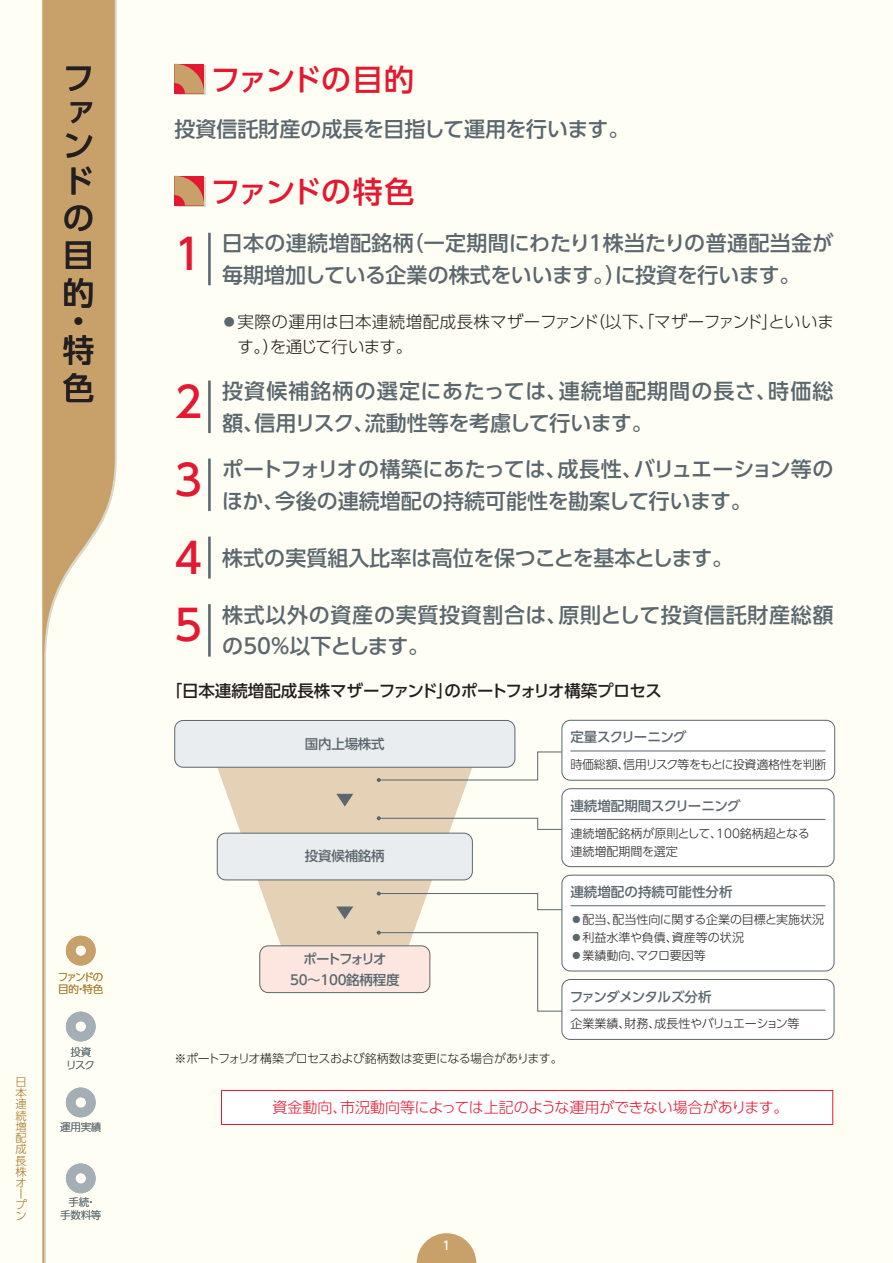
<style>
.page{position:relative;width:893px;height:1263px;background:#fffef4}
.page>*{position:absolute;margin:0;border:0;box-sizing:border-box;transform-origin:0 0}
.textbase{font:500 42px "UD Shin Go Pro";color:#e21931}
.t1{font:500 31.5px/37.2px "UD Shin Go Pro";color:#231f20;text-align:justify}
.A-大見出し{font:500 30px "UD Shin Go Pro";letter-spacing:-.045em;color:#e21931}
.C-14ptM{font:500 21px/31.5px "UD Shin Go Pro";color:#5a676e}
.C-14ptM-2{font:500 21px/31.5px "UD Shin Go Pro";letter-spacing:.03em;color:#5a676e}
.C-11pt{font:300 16.5px/24.8px "UD Shin Go Pro";letter-spacing:.01em;color:#231f20}
.A-小見出し{font:500 16.5px "UD Shin Go Pro";letter-spacing:-.015em;color:#231f20}
.textbase-2{font:300 15px "UD Shin Go Pro";letter-spacing:-.01em;color:#e21931}
.t2{font:500 13.5px/20.2px "UD Shin Go Pro";letter-spacing:-.02em;color:#5a676e;text-align:center}
.t3{font:500 13.5px "UD Shin Go Pro";letter-spacing:-.04em;color:#5a676e}
.t4{font:500 13.5px "UD Shin Go Pro";color:#5a676e}
.A-7pt{font:300 12px/18px "UD Shin Go Pro";color:#231f20}
.A-7pt-2{font:300 12px "UD Shin Go Pro";letter-spacing:-.02em;color:#231f20}
.A-7pt-3{font:300 12px "UD Shin Go Pro";letter-spacing:-.045em;color:#231f20}
.A-7pt-4{font:300 12px "UD Shin Go Pro";letter-spacing:-.05em;color:#231f20}
.t5{font:500 12px "UD Shin Go Pro";color:#fff}
.t6{font:300 11.25px/11.1px "UD Shin Go Pro";color:#a6721e}
.t7{font:300 10.5px/12.6px "UD Shin Go Pro";letter-spacing:-.02em;color:#5a676e;text-align:center}
.t8{font:300 10.5px/12.6px "UD Shin Go Pro";letter-spacing:-.13em;color:#a6721e}
.s1{font-size:10.95px;color:#5a676e}
.s2{color:#5a676e}
</style>
<div class="page">
<svg style="left:417px;top:1233px;width:59px;height:30px"></svg>
<svg style="left:43px;top:0;width:72px;height:1263px"></svg>
<svg style="left:66px;top:936px;width:30px;height:29px"></svg>
<svg style="left:66px;top:1012px;width:30px;height:29px"></svg>
<svg style="left:66px;top:1087px;width:30px;height:30px"></svg>
<svg style="left:66px;top:1163px;width:30px;height:30px"></svg>
<div style="left:176px;top:65px;width:30px;height:30px;background:#dad9c9"></div>
<svg style="left:174px;top:64px;width:30px;height:30px"></svg>
<div style="left:176px;top:177px;width:30px;height:30px;background:#dad9c9"></div>
<svg style="left:174px;top:176px;width:30px;height:30px"></svg>
<hr style="left:208px;top:233px;width:3px;height:52px;background:#5a676e">
<hr style="left:208px;top:381px;width:3px;height:52px;background:#5a676e">
<hr style="left:208px;top:459px;width:3px;height:52px;background:#5a676e">
<hr style="left:208px;top:537px;width:3px;height:42px;background:#5a676e">
<hr style="left:208px;top:604px;width:3px;height:53px;background:#5a676e">
<svg style="left:217px;top:768px;width:255px;height:177px;fill:#e5d1b5"></svg>
<div style="left:175px;top:720px;width:340px;height:47px;background:#eaedef;border-radius:9px"></div>
<div style="left:174px;top:720px;width:341px;height:48px;border:1px solid #5a676e;border-radius:9px"></div>
<div style="left:217px;top:833px;width:255px;height:47px;background:#eaedef;border-radius:9px"></div>
<div style="left:217px;top:833px;width:256px;height:47px;border:1px solid #5a676e;border-radius:9px"></div>
<div style="left:260px;top:946px;width:170px;height:46px;background:#fce6df;border-radius:9px"></div>
<div style="left:259px;top:945px;width:171px;height:48px;border:1px solid #5a676e;border-radius:9px"></div>
<svg style="left:336px;top:794px;width:17px;height:12px"></svg>
<svg style="left:336px;top:906px;width:17px;height:13px"></svg>
<svg style="left:377px;top:751px;width:184px;height:31px"></svg>
<svg style="left:377px;top:816px;width:184px;height:14px"></svg>
<svg style="left:377px;top:931px;width:186px;height:81px"></svg>
<svg style="left:377px;top:891px;width:184px;height:19px"></svg>
<div style="left:562px;top:720px;width:273px;height:60px;background:#fff;border-radius:9px"></div>
<div style="left:561px;top:720px;width:274px;height:61px;border:1px solid #5a676e;border-radius:9px"></div>
<div style="left:562px;top:789px;width:272px;height:78px;background:#fff;border-radius:9px"></div>
<div style="left:561px;top:788px;width:273px;height:79px;border:1px solid #5a676e;border-radius:9px"></div>
<div style="left:562px;top:979px;width:272px;height:60px;background:#fff;border-radius:9px"></div>
<div style="left:561px;top:979px;width:273px;height:61px;border:1px solid #5a676e;border-radius:9px"></div>
<hr style="left:570px;top:751px;width:255px;height:1px;background:#5a676e">
<hr style="left:570px;top:819px;width:255px;height:1px;background:#5a676e">
<div style="left:562px;top:875px;width:272px;height:96px;background:#fff;border-radius:9px"></div>
<div style="left:561px;top:875px;width:273px;height:96px;border:1px solid #5a676e;border-radius:9px"></div>
<hr style="left:570px;top:905px;width:255px;height:1px;background:#5a676e">
<hr style="left:570px;top:1010px;width:255px;height:1px;background:#5a676e">
<div style="left:221px;top:1090px;width:612px;height:34px;background:#fff"></div>
<hr style="left:221px;top:1090px;width:612px;height:1px;background:#e21931">
<hr style="left:221px;top:1091px;width:1px;height:33px;background:#e21931">
<hr style="left:832px;top:1091px;width:1px;height:33px;background:#e21931">
<hr style="left:221px;top:1124px;width:612px;height:1px;background:#e21931">
<h2 class="t1" style="left:63px;top:61px;width:31px;line-height:33.2px">ファン</h2>
<h2 class="t1" style="left:63px;top:162px;width:31px">ドの目的</h2>
<h2 class="t1" style="left:63px;top:306px;width:32px;line-height:28.8px">・特</h2>
<h2 class="t1" style="left:63px;top:368px;width:32px">色</h2>
<p class="t6" style="left:16px;top:1075px;width:13px">日本連続増配成長株オープン</p>
<p class="t8" style="left:58px;top:970px;width:47px">ファンドの目的・特色</p>
<p class="t7" style="left:66px;top:1045px;width:30px">投資リスク</p>
<p class="t7" style="left:60px;top:1120px;width:43px">運用実績</p>
<p class="t7" style="left:60px;top:1195px;width:43px">手続・<br>手数料等</p>
<p class="A-大見出し" style="left:210px;top:55px;width:205px">ファンドの目的</p>
<p class="C-14ptM" style="left:174px;top:113px;width:456px">投資信託財産の成長を目指して運用を行います。</p>
<p class="A-大見出し" style="left:210px;top:167px;width:205px">ファンドの特色</p>
<p class="textbase" style="left:174px;top:220px;width:29px">1</p>
<p class="C-14ptM" style="left:222px;top:227px;width:613px">日本の連続増配銘柄（一定期間にわたり1株当たりの普通配当金が毎期増加している企業の株式をいいます。）に投資を行います。</p>
<p class="C-11pt" style="left:237px;top:309px;width:598px;text-indent:-14px"><span class="s1">●</span> 実際の運用は日本連続増配成長株マザーファンド（以下、「マザーファンド」といいます。）を通じて行います。</p>
<p class="textbase" style="left:174px;top:367px;width:29px">2</p>
<p class="C-14ptM-2" style="left:222px;top:375px;width:613px">投資候補銘柄の選定にあたっては、連続増配期間の長さ、時価総額、信用リスク、流動性等を考慮して行います。</p>
<p class="textbase" style="left:174px;top:445px;width:29px">3</p>
<p class="C-14ptM" style="left:222px;top:453px;width:613px">ポートフォリオの構築にあたっては、成長性、バリュエーション等のほか、今後の連続増配の持続可能性を勘案して行います。</p>
<p class="textbase" style="left:174px;top:523px;width:29px">4</p>
<p class="C-14ptM" style="left:222px;top:541px;width:512px">株式の実質組入比率は高位を保つことを基本とします。</p>
<p class="textbase" style="left:174px;top:591px;width:29px">5</p>
<p class="C-14ptM-2" style="left:222px;top:598px;width:613px">株式以外の資産の実質投資割合は、原則として投資信託財産総額の50％以下とします。</p>
<p class="A-小見出し" style="left:166px;top:677px;width:498px">「日本連続増配成長株マザーファンド」のポートフォリオ構築プロセス</p>
<p class="t2" style="left:305px;top:733px;width:81px">国内上場株式</p>
<p class="t2" style="left:305px;top:845px;width:81px">投資候補銘柄</p>
<p class="t2" style="left:290px;top:949px;width:111px">ポートフォリオ<br>50～100銘柄程度</p>
<p class="t3" style="left:570px;top:726px;width:118px">定量スクリーニング</p>
<p class="A-7pt-4" style="left:570px;top:755px;width:258px">時価総額、信用リスク等をもとに投資適格性を判断</p>
<p class="t2" style="left:570px;top:795px;width:172px">連続増配期間スクリーニング</p>
<p class="A-7pt" style="left:570px;top:823px;width:241px">連続増配銘柄が原則として､100銘柄超となる連続増配期間を選定</p>
<p class="t4" style="left:570px;top:881px;width:164px">連続増配の持続可能性分析</p>
<p class="A-7pt-2" style="left:570px;top:909px;width:255px"><span class="s2">●</span>配当、配当性向に関する企業の目標と実施状況</p>
<p class="A-7pt" style="left:570px;top:928px;width:175px"><span class="s2">●</span>利益水準や負債、資産等の状況</p>
<p class="A-7pt" style="left:570px;top:946px;width:137px"><span class="s2">●</span>業績動向、マクロ要因等</p>
<p class="t3" style="left:570px;top:985px;width:143px">ファンダメンタルズ分析</p>
<p class="A-7pt-2" style="left:570px;top:1014px;width:230px">企業業績、財務、成長性やバリュエーション等</p>
<p class="A-7pt-3" style="left:174px;top:1049px;width:390px">※ポートフォリオ構築プロセスおよび銘柄数は変更になる場合があります。</p>
<p class="textbase-2" style="left:273px;top:1095px;width:517px">資金動向、市況動向等によっては上記のような運用ができない場合があります。</p>
<p class="t5" style="left:442px;top:1236px;width:9px">1</p>
</div>
